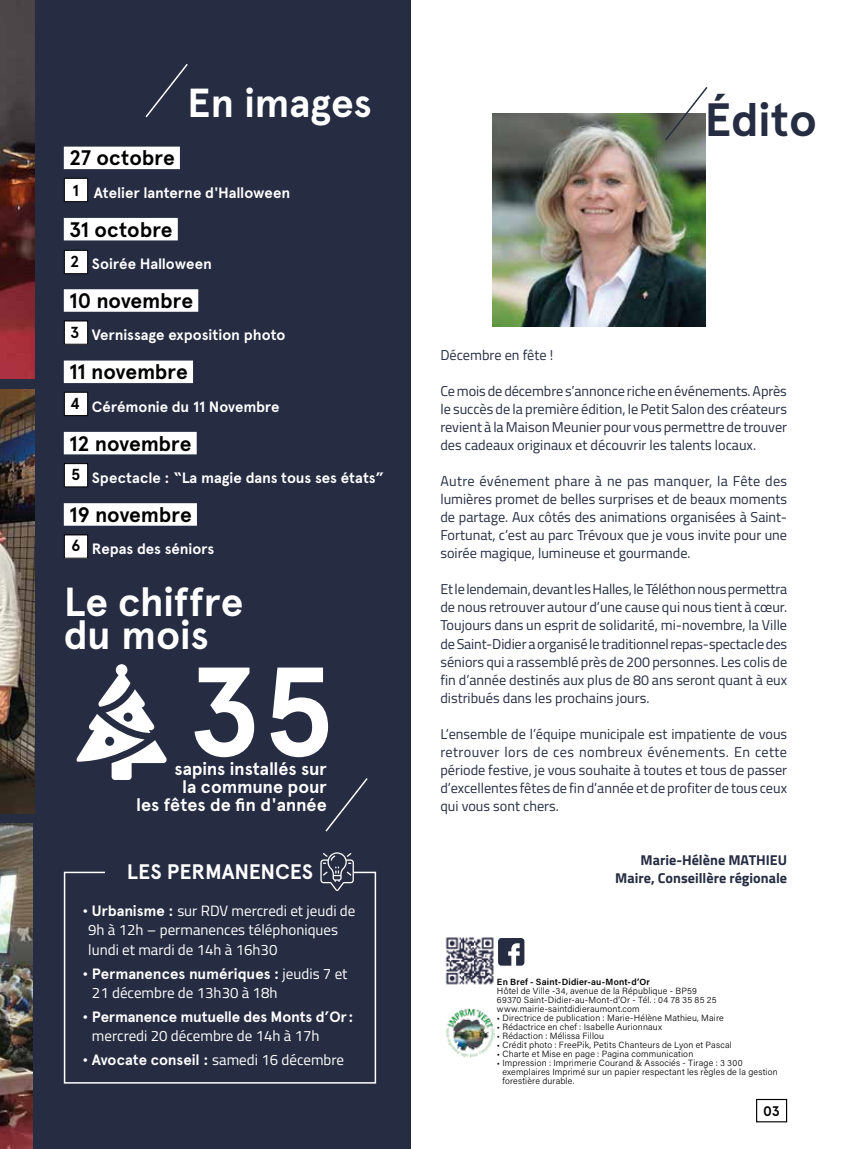
<style>
.page{position:relative;width:851px;height:1149px;background:#fff}
.page>*{position:absolute;margin:0;border:0;box-sizing:border-box;transform-origin:0 0}
.t1{font:700 126.45px "Apercu Pro";color:#fff}
.t2{font:700 46.65px "Apercu Pro";letter-spacing:-.005em;color:#262d43}
.t3{font:700 40.5px/33px "Apercu Pro";color:#fff}
.t4{font:700 21px "Apercu Pro";letter-spacing:-.01em;color:#000}
.t5{font:700 21px "Apercu Pro";letter-spacing:-.005em;color:#fff}
.t6{font:700 18px/18px "Apercu Pro";letter-spacing:-.005em;color:#fff;text-align:center}
.t7{font:700 15px "Apercu Pro";letter-spacing:-.005em;color:#fff}
.t8{font:15px/19.5px "Titillium Web";color:#fff}
.t9{font:14.25px/18px "Titillium Web";color:#262d43;text-align:justify}
.t10{font:700 14.25px/18px "Titillium Web";color:#262d43;text-align:right}
.t11{font:700 13.8px "Apercu Pro";color:#000}
.t12{font:300 9px/9px "Acumin Pro";letter-spacing:.02em;color:#000}
.t13{font:600 9px "Acumin Pro";letter-spacing:.02em;color:#000}
.s1{font-size:15.9px;color:#000}
.s2{font-family:"Apercu Pro";font-weight:700}
.s3{font-family:"Titillium Web";font-weight:400}
</style>
<div class="page">
<div style="left:756px;top:1098px;width:31px;height:23px;border:1px solid #000"></div>
<div style="left:0;top:0;width:410px;height:1148px;background:#262d43"></div>
<svg style="left:145px;top:64px;width:43px;height:54px"></svg>
<svg style="left:498px;top:938px;width:26px;height:27px"></svg>
<img style="left:446px;top:1008px;width:48px;height:49px">
<img style="left:445px;top:937px;width:48px;height:48px">
<div style="left:64px;top:146px;width:116px;height:23px;background:#fff"></div>
<div style="left:64px;top:218px;width:114px;height:22px;background:#fff"></div>
<div style="left:64px;top:289px;width:134px;height:23px;background:#fff"></div>
<div style="left:64px;top:360px;width:129px;height:23px;background:#fff"></div>
<div style="left:64px;top:432px;width:133px;height:22px;background:#fff"></div>
<div style="left:64px;top:503px;width:133px;height:22px;background:#fff"></div>
<div style="left:64px;top:178px;width:24px;height:23px;background:#fff"></div>
<div style="left:64px;top:178px;width:24px;height:24px;border:1px solid #000"></div>
<div style="left:64px;top:250px;width:24px;height:23px;background:#fff"></div>
<div style="left:64px;top:250px;width:24px;height:24px;border:1px solid #000"></div>
<div style="left:64px;top:321px;width:24px;height:23px;background:#fff"></div>
<div style="left:64px;top:320px;width:24px;height:25px;border:1px solid #000"></div>
<div style="left:64px;top:392px;width:24px;height:23px;background:#fff"></div>
<div style="left:64px;top:391px;width:24px;height:25px;border:1px solid #000"></div>
<div style="left:64px;top:463px;width:24px;height:23px;background:#fff"></div>
<div style="left:64px;top:463px;width:24px;height:24px;border:1px solid #000"></div>
<div style="left:64px;top:534px;width:24px;height:24px;background:#fff"></div>
<div style="left:64px;top:534px;width:24px;height:24px;border:1px solid #000"></div>
<img style="left:0;top:0;width:34px;height:379px">
<img style="left:0;top:823px;width:33px;height:325px">
<img style="left:0;top:389px;width:34px;height:424px">
<img style="left:492px;top:114px;width:213px;height:212px">
<svg style="left:663px;top:87px;width:45px;height:55px"></svg>
<div style="left:64px;top:871px;width:312px;height:212px;border:2px solid #fff"></div>
<div style="left:105px;top:855px;width:230px;height:32px;background:#262d43"></div>
<svg style="left:320px;top:852px;width:34px;height:38px"></svg>
<svg style="left:325px;top:778px;width:43px;height:54px"></svg>
<svg style="left:76px;top:664px;width:91px;height:115px"></svg>
<h3 class="t3" style="left:187px;top:85px;width:186px">En images</h3>
<h3 class="t4" style="left:69px;top:142px;width:107px">27 octobre</h3>
<p class="t7" style="left:72px;top:181px;width:219px"><span class="s1">1</span> Atelier lanterne d'Halloween</p>
<h3 class="t4" style="left:69px;top:213px;width:105px">31 octobre</h3>
<p class="t7" style="left:70px;top:252px;width:143px"><span class="s1">2</span> Soirée Halloween</p>
<h3 class="t4" style="left:69px;top:285px;width:125px">10 novembre</h3>
<p class="t7" style="left:70px;top:323px;width:217px"><sup>3</sup> Vernissage exposition photo</p>
<h3 class="t4" style="left:69px;top:356px;width:120px">11 novembre</h3>
<p class="t7" style="left:70px;top:395px;width:211px"><sup>4</sup> Cérémonie du 11 Novembre</p>
<h3 class="t4" style="left:69px;top:427px;width:124px">12 novembre</h3>
<p class="t7" style="left:71px;top:466px;width:314px"><sup>5</sup> Spectacle : “La magie dans tous ses états”</p>
<h3 class="t4" style="left:69px;top:498px;width:124px">19 novembre</h3>
<p class="t7" style="left:71px;top:537px;width:144px"><sup>6</sup> Repas des séniors</p>
<h3 class="t3" style="left:64px;top:583px;width:181px">Le chiffre du mois</h3>
<h1 class="t1" style="left:187px;top:616px;width:149px">35</h1>
<p class="t6" style="left:174px;top:758px;width:154px">sapins installés sur la commune pour</p>
<p class="t6" style="left:136px;top:794px;width:192px">les fêtes de fin d'année</p>
<h3 class="t5" style="left:127px;top:855px;width:188px">LES PERMANENCES</h3>
<p class="t8" style="left:88px;top:899px;width:269px;text-indent:-6px"><span class="s2">• Urbanisme :</span> sur RDV mercredi et jeudi de<br>9h à 12h – permanences téléphoniques lundi et mardi de 14h à 16h30</p>
<p class="t7" style="left:82px;top:961px;width:266px">• Permanences numériques : <span class="s3">jeudis 7 et</span></p>
<p class="t8" style="left:92px;top:981px;width:187px">21 décembre de 13h30 à 18h</p>
<p class="t7" style="left:82px;top:1004px;width:272px">• Permanence mutuelle des Monts d’Or:</p>
<p class="t8" style="left:92px;top:1025px;width:229px">mercredi 20 décembre de 14h à 17h</p>
<p class="t7" style="left:82px;top:1048px;width:263px">• Avocate conseil : <span class="s3">samedi 16 décembre</span></p>
<h2 class="t2" style="left:704px;top:84px;width:114px">Édito</h2>
<p class="t9" style="left:440px;top:345px;width:114px">Décembre en fête !</p>
<p class="t9" style="left:440px;top:381px;width:348px">Ce mois de décembre s’annonce riche en événements. Après le succès de la première édition, le Petit Salon des créateurs revient à la Maison Meunier pour vous permettre de trouver des cadeaux originaux et découvrir les talents locaux.</p>
<p class="t9" style="left:440px;top:471px;width:348px">Autre événement phare à ne pas manquer, la Fête des lumières promet de belles surprises et de beaux moments de partage. Aux côtés des animations organisées à Saint-Fortunat, c’est au parc Trévoux que je vous invite pour une soirée magique, lumineuse et gourmande.</p>
<p class="t9" style="left:440px;top:579px;width:348px">Et le lendemain, devant les Halles, le Téléthon nous permettra de nous retrouver autour d’une cause qui nous tient à cœur.<br>Toujours dans un esprit de solidarité, mi-novembre, la Ville de Saint-Didier a organisé le traditionnel repas-spectacle des séniors qui a rassemblé près de 200 personnes. Les colis de fin d’année destinés aux plus de 80 ans seront quant à eux distribués dans les prochains jours.</p>
<p class="t9" style="left:440px;top:723px;width:348px">L’ensemble de l’équipe municipale est impatiente de vous retrouver lors de ces nombreux événements. En cette période festive, je vous souhaite à toutes et tous de passer d’excellentes fêtes de fin d’année et de profiter de tous ceux qui vous sont chers.</p>
<p class="t10" style="left:615px;top:849px;width:173px">Marie-Hélène MATHIEU<br>Maire, Conseillère régionale</p>
<p class="t13" style="left:497px;top:974px;width:155px">En Bref - Saint-Didier-au-Mont-d’Or</p>
<p class="t12" style="left:497px;top:985px;width:221px">Hôtel de Ville -34, avenue de la République - BP59<br>69370 Saint-Didier-au-Mont-d’Or - Tél. : 04 78 35 85 25 www.mairie-saintdidieraumont.com</p>
<p class="t12" style="left:497px;top:1012px;width:228px">• Directrice de publication : Marie-Hélène Mathieu, Maire</p>
<p class="t12" style="left:497px;top:1021px;width:166px">• Rédactrice en chef : Isabelle Aurionnaux</p>
<p class="t12" style="left:497px;top:1030px;width:109px">• Rédaction : Mélissa Fillou</p>
<p class="t12" style="left:497px;top:1039px;width:236px">• Crédit photo : FreePik, Petits Chanteurs de Lyon et Pascal</p>
<p class="t12" style="left:497px;top:1048px;width:198px">• Charte et Mise en page : Pagina communication</p>
<p class="t12" style="left:502px;top:1057px;width:277px;text-indent:-6px">• Impression : Imprimerie Courand &amp; Associés - Tirage : 3 300 exemplaires Imprimé sur un papier respectant les règles de la gestion forestière durable.</p>
<p class="t11" style="left:763px;top:1099px;width:18px">03</p>
</div>
